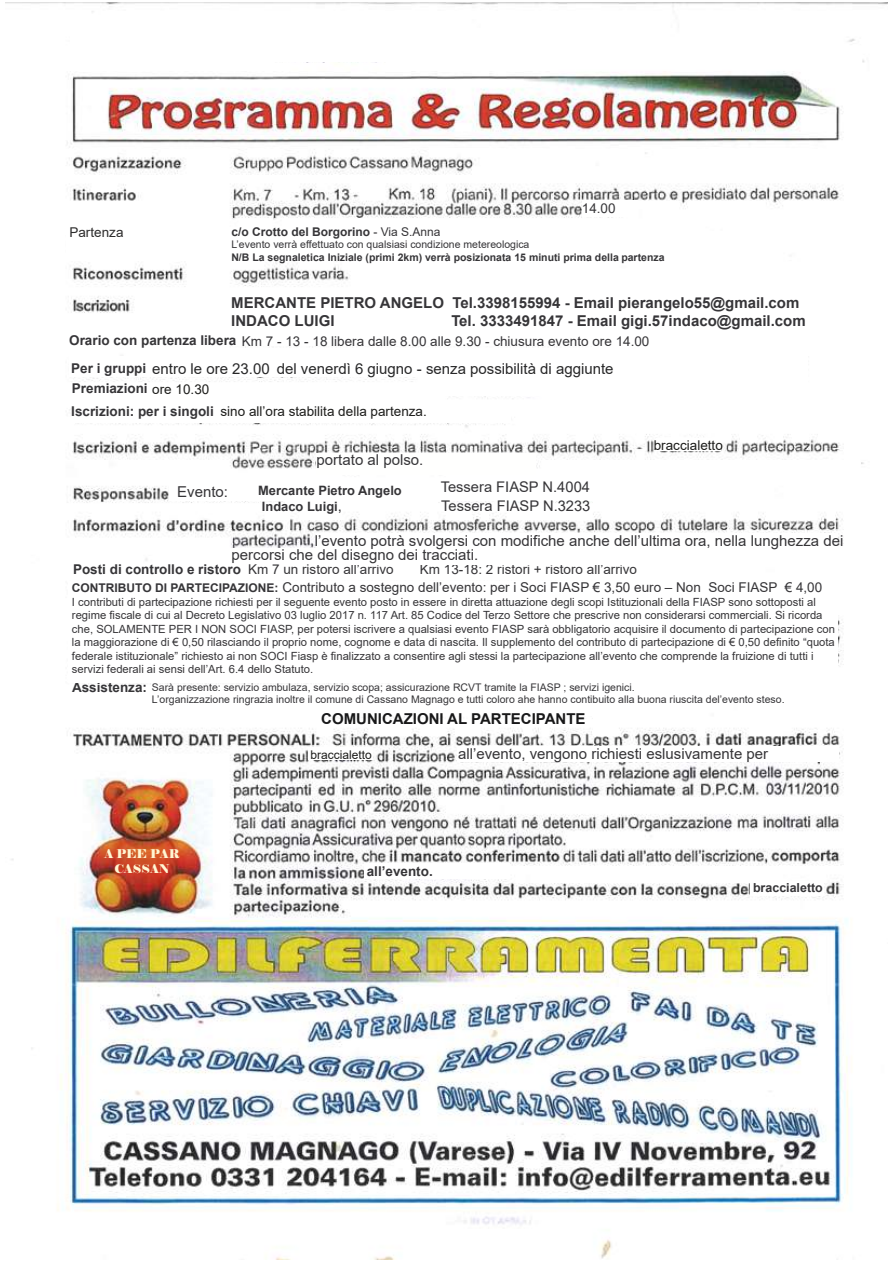
<style>
.page{position:relative;width:893px;height:1263px;background:#fff}
.page>*{position:absolute;margin:0;border:0;box-sizing:border-box;transform-origin:0 0}
.t1{font:15px/14.1px "Arial";color:#363538}
.t2{font:700 15px/18px "Arial";color:#363538}
.t3{font:15px "Arial";color:#272728}
.t4{font:700 15px "Arial";color:#181819}
.t5{font:14.7px "Arial";color:#363538}
.t6{font:13.5px "Arial";color:#363538}
.t7{font:700 13.5px "Arial";color:#363538}
.t8{font:13.5px "Arial";color:#1d1d1b}
.t9{font:13.5px "Arial";color:#2c2b2b}
.t10{font:700 12.9px "Arial";color:#363538}
.t11{font:700 12.45px "Arial";color:#363538}
.t12{font:700 12px "Arial";color:#363538}
.t13{font:12px/14.4px "Elephant";color:#fff6d2;text-align:center}
.t14{font:12px "Arial";color:#1d1d1b}
.t15{font:11.25px/13.5px "Arial";color:#363538}
.t16{font:10.5px/12.6px "Arial";color:#363538}
.t17{font:700 10.5px "Arial";color:#363538}
.s1{font-weight:400}
.s2{font-weight:700}
.s3{font-weight:400;color:#1d1d1b}
.s4{font-weight:700;font-size:13.5px;color:#363538}
.s5{font-weight:700;color:#363538}
.s6{font-weight:400;font-size:15px}
.s7{font-weight:700;font-size:12px}
.s8{font-weight:700;font-size:13.5px}
</style>
<div class="page">
<img style="left:6px;top:2px;width:881px;height:1258px">
<div style="left:222px;top:231px;width:512px;height:22px;background:#fff"></div>
<div style="left:419px;top:356px;width:389px;height:39px;background:#fff"></div>
<div style="left:227px;top:290px;width:579px;height:56px;background:#fff"></div>
<div style="left:70px;top:18px;width:359px;height:44px;background:#fff"></div>
<div style="left:67px;top:226px;width:81px;height:32px;background:#fff"></div>
<div style="left:582px;top:200px;width:55px;height:17px;background:#fff"></div>
<div style="left:69px;top:356px;width:350px;height:20px;background:#fff"></div>
<div style="left:289px;top:691px;width:357px;height:25px;background:#fff"></div>
<div style="left:169px;top:485px;width:119px;height:15px;background:#fff"></div>
<div style="left:285px;top:485px;width:152px;height:21px;background:#fff"></div>
<div style="left:656px;top:438px;width:65px;height:12px;background:#fff"></div>
<div style="left:316px;top:453px;width:219px;height:22px;background:#fffffe"></div>
<div style="left:316px;top:533px;width:522px;height:31px;background:#fff"></div>
<div style="left:229px;top:549px;width:93px;height:15px;background:#fff"></div>
<div style="left:308px;top:747px;width:64px;height:13px;background:#fff"></div>
<div style="left:457px;top:746px;width:382px;height:16px;background:#fff"></div>
<div style="left:364px;top:863px;width:146px;height:16px;background:#fff"></div>
<div style="left:750px;top:881px;width:74px;height:15px;background:#fff"></div>
<div style="left:68px;top:581px;width:770px;height:101px;background:#fff"></div>
<div style="left:437px;top:485px;width:158px;height:16px;background:#fff"></div>
<div style="left:72px;top:405px;width:438px;height:18px;background:#fff"></div>
<p class="t9" style="left:69px;top:223px;width:56px">Partenza</p>
<p class="t6" style="left:582px;top:199px;width:35px">14.00</p>
<p class="t12" style="left:231px;top:223px;width:211px">c/o Crotto del Borgorino <span class="s1">- Via S.Anna</span></p>
<p class="t16" style="left:231px;top:238px;width:300px">L’evento verrà effettuato con qualsiasi condizione metereologica</p>
<p class="t17" style="left:231px;top:250px;width:435px">N/B La segnaletica Iniziale (primi 2km) verrà posizionata 15 minuti prima della partenza</p>
<h1 class="t2" style="left:231px;top:294px;width:570px">MERCANTE PIETRO ANGELO Tel.3398155994 - Email pierangelo55@gmail.com<br>INDACO LUIGI</h1>
<h1 class="t2" style="left:451px;top:312px;width:356px">Tel. 3333491847 - Email gigi.57indaco@gmail.com</h1>
<p class="t6" style="left:69px;top:332px;width:582px"><span class="s2">Orario con partenza libera</span> Km 7 - 13 - 18 libera dalle 8.00 alle 9.30 - chiusura evento ore 14.00</p>
<p class="t7" style="left:72px;top:379px;width:139px">Premiazioni <span class="s3">ore 10.30</span></p>
<h1 class="t3" style="left:71px;top:358px;width:544px"><span class="s4">Per i gruppi</span> entro le ore 23.00 del venerdì 6 giugno - senza possibilità di aggiunte</h1>
<p class="t8" style="left:71px;top:402px;width:357px"><span class="s5">Iscrizioni: per i singoli</span> sino all’ora stabilita della partenza.</p>
<h1 class="t1" style="left:177px;top:485px;width:52px">Evento:</h1>
<h1 class="t1" style="left:317px;top:453px;width:108px">portato al polso.</h1>
<p class="t10" style="left:258px;top:481px;width:145px">Mercante Pietro Angelo</p>
<h2 class="t5" style="left:441px;top:476px;width:151px">Tessera FIASP N.4004</h2>
<p class="t10" style="left:262px;top:498px;width:82px">Indaco Luigi<span class="s6">,</span></p>
<h2 class="t5" style="left:441px;top:496px;width:151px">Tessera FIASP N.3233</h2>
<p class="t8" style="left:654px;top:436px;width:71px">braccialetto</p>
<h1 class="t1" style="left:231px;top:533px;width:613px;text-indent:83px">l’evento potrà svolgersi con modifiche anche dell’ultima ora, nella lunghezza dei percorsi che del disegno dei tracciati.</h1>
<p class="t7" style="left:73px;top:559px;width:322px">Posti di controllo e ristoro <span class="s1">Km 7 un ristoro all’arrivo</span></p>
<p class="t6" style="left:420px;top:560px;width:219px">Km 13-18: 2 ristori + ristoro all’arrivo</p>
<p class="t6" style="left:72px;top:578px;width:752px"><span class="s7">CONTRIBUTO DI PARTECIPAZIONE:</span> Contributo a sostegno dell’evento: per i Soci FIASP € 3,50 euro – Non Soci FIASP € 4,00</p>
<p class="t15" style="left:72px;top:595px;width:765px">I contributi di partecipazione richiesti per il seguente evento posto in essere in diretta attuazione degli scopi Istituzionali della FIASP sono sottoposti al regime fiscale di cui al Decreto Legislativo 03 luglio 2017 n. 117 Art. 85 Codice del Terzo Settore che prescrive non considerarsi commerciali. Si ricorda che, SOLAMENTE PER I NON SOCI FIASP, per potersi iscrivere a qualsiasi evento FIASP sarà obbligatorio acquisire il documento di partecipazione con la maggiorazione di € 0,50 rilasciando il proprio nome, cognome e data di nascita. Il supplemento del contributo di partecipazione di € 0,50 definito “quota federale istituzionale” richiesto ai non SOCI Fiasp è finalizzato a consentire agli stessi la partecipazione all’evento che comprende la fruizione di tutti i servizi federali ai sensi dell’Art. 6.4 dello Statuto.</p>
<h1 class="t1" style="left:230px;top:600px;width:43px">€ 3,50</h1>
<h1 class="t1" style="left:387px;top:600px;width:43px">€ 4,00</h1>
<p class="t16" style="left:152px;top:681px;width:634px;text-indent:-80px"><span class="s8">Assistenza:</span> Sarà presente: servizio ambulaza, servizio scopa; assicurazione RCVT tramite la FIASP ; servizi igenici.<br>L’organizzazione ringrazia inoltre il comune di Cassano Magnago e tutti coloro ahe hanno contibuito alla buona riuscita del’evento steso.</p>
<h1 class="t4" style="left:321px;top:708px;width:266px">COMUNICAZIONI AL PARTECIPANTE</h1>
<p class="t13" style="left:104px;top:847px;width:77px">A PEE PAR<br>CASSAN</p>
<p class="t14" style="left:310px;top:747px;width:63px">braccialetto</p>
<h1 class="t1" style="left:458px;top:746px;width:312px">all’evento, vengono richiesti eslusivamente per</h1>
<p class="t7" style="left:367px;top:862px;width:68px">all’evento.</p>
<p class="t11" style="left:753px;top:879px;width:71px">braccialetto</p>
</div>
